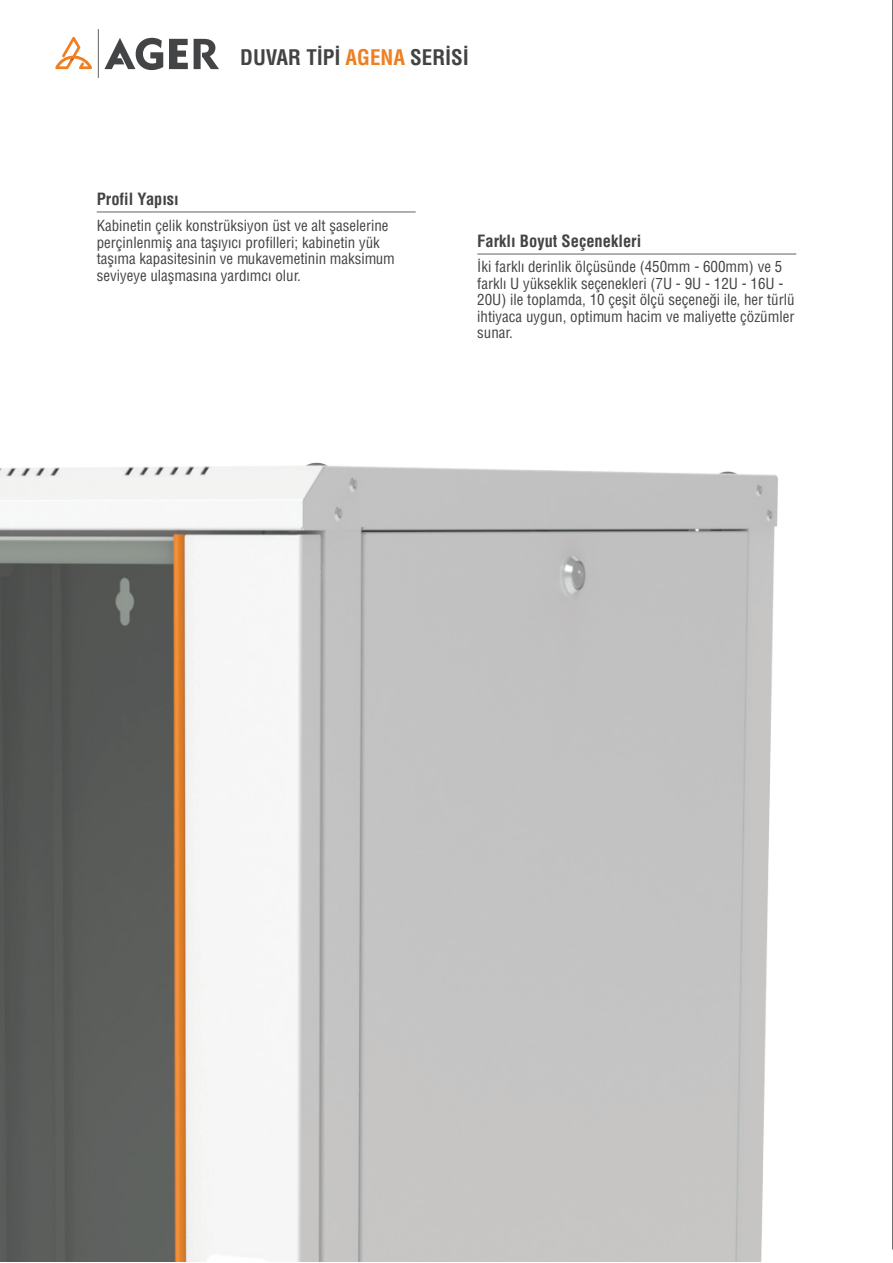
<style>
.page{position:relative;width:893px;height:1263px;background:#fff}
.page>*{position:absolute;margin:0;border:0;box-sizing:border-box;transform-origin:0 0}
.t1{font:21px "Helvetica Cond Bold Tr";color:#434343}
.t2{font:16.5px "Helvetica Cond Bold Tr";color:#434343}
.t3{font:15px/16.5px "Helvetica Cond Normal Tr";color:#434343}
.s1{color:#ee7f22}
</style>
<div class="page">
<hr style="left:892px;top:0;width:1px;height:1249px;background:#434343">
<hr style="left:98px;top:29px;width:1px;height:49px;background:#434445">
<svg style="left:194px;top:38px;width:25px;height:31px"></svg>
<svg style="left:104px;top:38px;width:59px;height:32px"></svg>
<svg style="left:169px;top:39px;width:19px;height:30px"></svg>
<svg style="left:55px;top:37px;width:37px;height:32px"></svg>
<hr style="left:97px;top:211px;width:319px;height:2px;background:#939698">
<hr style="left:477px;top:253px;width:319px;height:2px;background:#939698">
<img style="left:0;top:462px;width:778px;height:799px">
<h1 class="t1" style="left:240px;top:45px;width:230px">DUVAR TİPİ <span class="s1">AGENA</span> SERİSİ</h1>
<p class="t2" style="left:97px;top:189px;width:84px">Profil Yapısı</p>
<p class="t3" style="left:97px;top:217px;width:300px">Kabinetin çelik konstrüksiyon üst ve alt şaselerine perçinlenmiş ana taşıyıcı profilleri; kabinetin yük taşıma kapasitesinin ve mukavemetinin maksimum seviyeye ulaşmasına yardımcı olur.</p>
<p class="t2" style="left:477px;top:231px;width:166px">Farklı Boyut Seçenekleri</p>
<p class="t3" style="left:477px;top:258px;width:319px">İki farklı derinlik ölçüsünde (450mm - 600mm) ve 5 farklı U yükseklik seçenekleri (7U - 9U - 12U - 16U - 20U) ile toplamda, 10 çeşit ölçü seçeneği ile, her türlü ihtiyaca uygun, optimum hacim ve maliyette çözümler sunar.</p>
</div>
